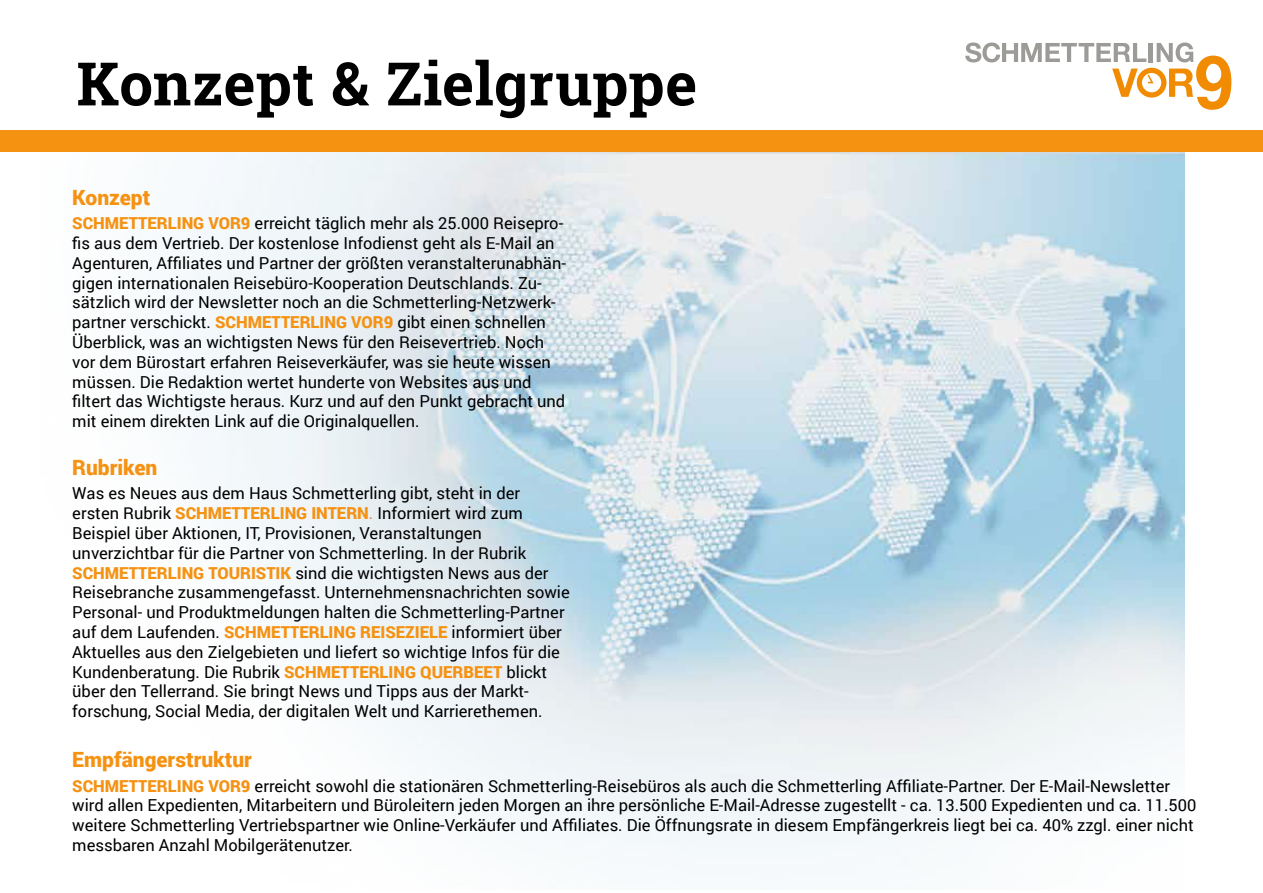
<style>
.page{position:relative;width:1263px;height:893px;background:#fff}
.page>*{position:absolute;margin:0;border:0;box-sizing:border-box;transform-origin:0 0}
.t1{font:700 60px "Roboto Slab";letter-spacing:.005em;color:#000}
.t2{font:900 21px "Roboto";color:#f59212}
.t3{font:16.5px/19.8px "Roboto";color:#000}
.s1{font-weight:900;color:#f59212}
.s2{color:#ea7f3a}
</style>
<div class="page">
<img style="left:179px;top:152px;width:1005px;height:704px">
<svg style="left:965px;top:43px;width:266px;height:67px"></svg>
<div style="left:1px;top:130px;width:1262px;height:22px;background:#f59212"></div>
<h1 class="t1" style="left:77px;top:43px;width:622px">Konzept &amp; Zielgruppe</h1>
<p class="t2" style="left:72px;top:183px;width:80px">Konzept</p>
<p class="t3" style="left:72px;top:213px;width:495px"><span class="s1">SCHMETTERLING VOR9</span> erreicht täglich mehr als 25.000 Reisepro&shy;fis aus dem Vertrieb. Der kostenlose Infodienst geht als E-Mail an Agenturen, Affiliates und Partner der größten veranstalterunabhän&shy;gigen internationalen Reisebüro-Kooperation Deutschlands. Zu&shy;sätzlich wird der Newsletter noch an die Schmetterling-Netzwerk&shy;partner verschickt. <span class="s1">SCHMETTERLING VOR9</span> gibt einen schnellen Überblick, was an wichtigsten News für den Reisevertrieb. Noch vor dem Bürostart erfahren Reiseverkäufer, was sie heute wissen müssen. Die Redaktion wertet hunderte von Websites aus und filtert das Wichtigste heraus. Kurz und auf den Punkt gebracht und mit einem direkten Link auf die Originalquellen.</p>
<p class="t2" style="left:72px;top:453px;width:87px">Rubriken</p>
<p class="t3" style="left:72px;top:483px;width:499px">Was es Neues aus dem Haus Schmetterling gibt, steht in der ersten Rubrik <span class="s1">SCHMETTERLING INTERN</span><span class="s2">.</span> Informiert wird zum Beispiel über Aktionen, IT, Provisionen, Veranstaltungen unverzichtbar für die Partner von Schmetterling. In der Rubrik <span class="s1">SCHMETTERLING TOURISTIK</span> sind die wichtigsten News aus der Reisebranche zusammengefasst. Unternehmensnachrichten sowie Personal- und Produktmeldungen halten die Schmetterling-Partner auf dem Laufenden. <span class="s1">SCHMETTERLING REISEZIELE</span> informiert über Aktuelles aus den Zielgebieten und liefert so wichtige Infos für die Kundenberatung. Die Rubrik <span class="s1">SCHMETTERLING QUERBEET</span> blickt über den Tellerrand. Sie bringt News und Tipps aus der Markt&shy;forschung, Social Media, der digitalen Welt und Karrierethemen.</p>
<p class="t2" style="left:72px;top:745px;width:181px">Empfängerstruktur</p>
<p class="t3" style="left:72px;top:775px;width:1125px"><span class="s1">SCHMETTERLING VOR9</span> erreicht sowohl die stationären Schmetterling-Reisebüros als auch die Schmetterling Affiliate-Partner. Der E-Mail-Newsletter wird allen Expedienten, Mitarbeitern und Büroleitern jeden Morgen an ihre persönliche E-Mail-Adresse zugestellt - ca. 13.500 Expedienten und ca. 11.500 weitere Schmetterling Vertriebspartner wie Online-Verkäufer und Affiliates. Die Öffnungsrate in diesem Empfängerkreis liegt bei ca. 40% zzgl. einer nicht messbaren Anzahl Mobilgerätenutzer.</p>
</div>
